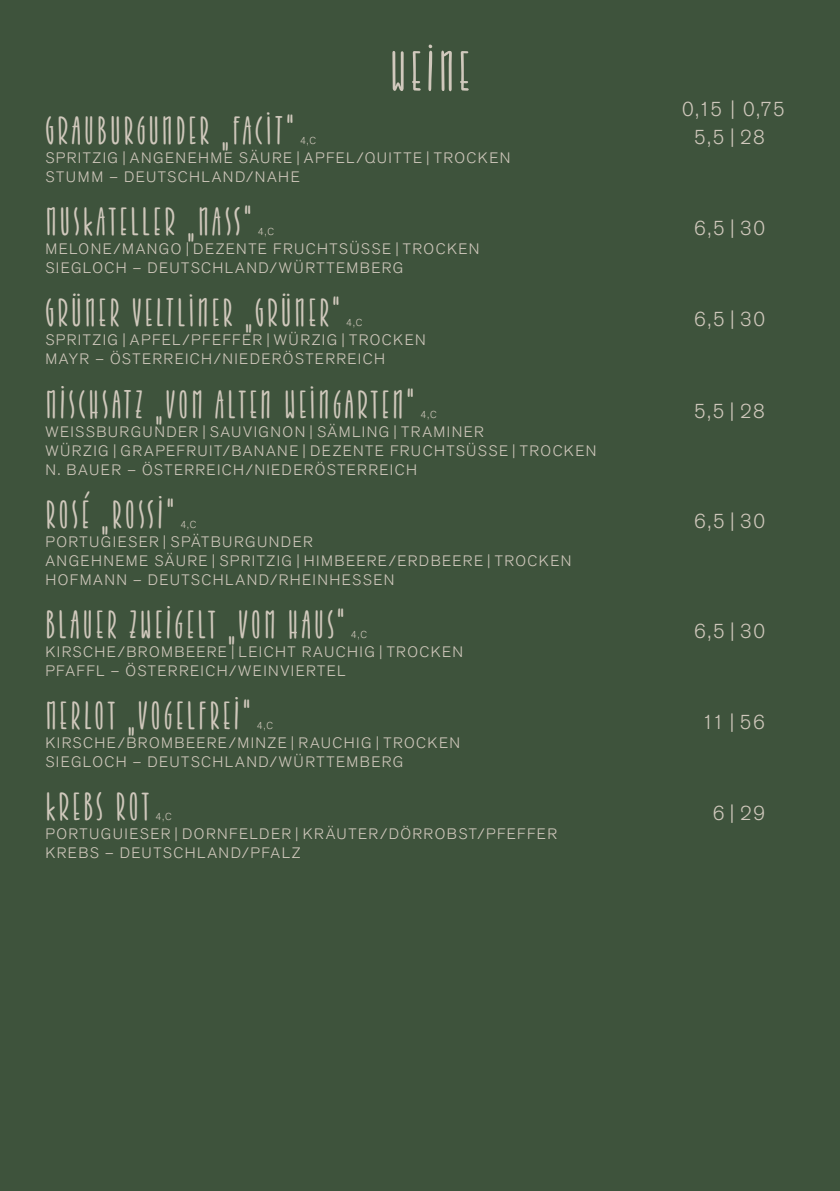
<style>
.page{position:relative;width:840px;height:1191px;background:#fff}
.page>*{position:absolute;margin:0;border:0;box-sizing:border-box;transform-origin:0 0}
.HL_30_31{font:60px "Jabana";letter-spacing:.07em;color:#d0c8bc}
.Getränke_22_26_5{font:42px "Jabana";letter-spacing:.085em;color:#d0c8bc}
.Getränke_22_26_5-2{font:300 20px "Akzidenz Grotesk BE";letter-spacing:.075em;color:#d0c8bc}
.Getränke_22_26_5-3{font:300 15px "Akzidenz Grotesk BE";letter-spacing:.095em;color:#d0c8bc}
.Getränke_22_26_5-4{font:300 10px "Akzidenz Grotesk BE";color:#d0c8bc}
</style>
<div class="page">
<div style="left:0;top:0;width:839px;height:1191px;background:#3e533c"></div>
<p class="HL_30_31" style="left:389px;top:35px;width:80px">WEINE</p>
<p class="Getränke_22_26_5-2" style="left:681px;top:98px;width:104px">0,15 | 0,75</p>
<p class="Getränke_22_26_5" style="left:45px;top:105px;width:249px">GRAUBURGUNDER „FACIT“</p>
<p class="Getränke_22_26_5-4" style="left:300px;top:135px;width:18px">4,C</p>
<p class="Getränke_22_26_5-2" style="left:693px;top:126px;width:72px">5,5 | 28</p>
<p class="Getränke_22_26_5-3" style="left:45px;top:150px;width:466px">SPRITZIG | ANGENEHME SÄURE | APFEL/QUITTE | TROCKEN</p>
<p class="Getränke_22_26_5-3" style="left:45px;top:169px;width:255px">STUMM – DEUTSCHLAND/NAHE</p>
<p class="Getränke_22_26_5" style="left:45px;top:196px;width:207px">MUSKATELLER „NASS“</p>
<p class="Getränke_22_26_5-4" style="left:258px;top:226px;width:18px">4,C</p>
<p class="Getränke_22_26_5-2" style="left:693px;top:217px;width:73px">6,5 | 30</p>
<p class="Getränke_22_26_5-3" style="left:45px;top:241px;width:435px">MELONE/MANGO | DEZENTE FRUCHTSÜSSE | TROCKEN</p>
<p class="Getränke_22_26_5-3" style="left:45px;top:260px;width:359px">SIEGLOCH – DEUTSCHLAND/WÜRTTEMBERG</p>
<p class="Getränke_22_26_5" style="left:45px;top:287px;width:295px">GRÜNER VELTLINER „GRÜNER“</p>
<p class="Getränke_22_26_5-4" style="left:346px;top:317px;width:18px">4,C</p>
<p class="Getränke_22_26_5-2" style="left:693px;top:308px;width:73px">6,5 | 30</p>
<p class="Getränke_22_26_5-3" style="left:45px;top:332px;width:381px">SPRITZIG | APFEL/PFEFFER | WÜRZIG | TROCKEN</p>
<p class="Getränke_22_26_5-3" style="left:45px;top:351px;width:341px">MAYR – ÖSTERREICH/NIEDERÖSTERREICH</p>
<p class="Getränke_22_26_5" style="left:45px;top:378px;width:370px">MISCHSATZ „VOM ALTEN WEINGARTEN“</p>
<p class="Getränke_22_26_5-4" style="left:420px;top:408px;width:18px">4,C</p>
<p class="Getränke_22_26_5-2" style="left:693px;top:399px;width:72px">5,5 | 28</p>
<p class="Getränke_22_26_5-3" style="left:45px;top:423px;width:440px">WEISSBURGUNDER | SAUVIGNON | SÄMLING | TRAMINER</p>
<p class="Getränke_22_26_5-3" style="left:45px;top:442px;width:552px">WÜRZIG | GRAPEFRUIT/BANANE | DEZENTE FRUCHTSÜSSE | TROCKEN</p>
<p class="Getränke_22_26_5-3" style="left:45px;top:461px;width:373px">N. BAUER – ÖSTERREICH/NIEDERÖSTERREICH</p>
<p class="Getränke_22_26_5" style="left:45px;top:488px;width:130px">ROSÉ „ROSSI“</p>
<p class="Getränke_22_26_5-4" style="left:180px;top:518px;width:18px">4,C</p>
<p class="Getränke_22_26_5-2" style="left:693px;top:509px;width:73px">6,5 | 30</p>
<p class="Getränke_22_26_5-3" style="left:45px;top:533px;width:269px">PORTUGIESER | SPÄTBURGUNDER</p>
<p class="Getränke_22_26_5-3" style="left:45px;top:552px;width:527px">ANGEHNEME SÄURE | SPRITZIG | HIMBEERE/ERDBEERE | TROCKEN</p>
<p class="Getränke_22_26_5-3" style="left:45px;top:571px;width:350px">HOFMANN – DEUTSCHLAND/RHEINHESSEN</p>
<p class="Getränke_22_26_5" style="left:45px;top:598px;width:300px">BLAUER ZWEIGELT „VOM HAUS“</p>
<p class="Getränke_22_26_5-4" style="left:350px;top:628px;width:18px">4,C</p>
<p class="Getränke_22_26_5-2" style="left:693px;top:619px;width:73px">6,5 | 30</p>
<p class="Getränke_22_26_5-3" style="left:45px;top:643px;width:419px">KIRSCHE/BROMBEERE | LEICHT RAUCHIG | TROCKEN</p>
<p class="Getränke_22_26_5-3" style="left:45px;top:662px;width:301px">PFAFFL – ÖSTERREICH/WEINVIERTEL</p>
<p class="Getränke_22_26_5" style="left:45px;top:689px;width:206px">MERLOT „VOGELFREI“</p>
<p class="Getränke_22_26_5-4" style="left:257px;top:719px;width:18px">4,C</p>
<p class="Getränke_22_26_5-2" style="left:701px;top:710px;width:64px">11|56</p>
<p class="Getränke_22_26_5-3" style="left:45px;top:734px;width:416px">KIRSCHE/BROMBEERE/MINZE | RAUCHIG | TROCKEN</p>
<p class="Getränke_22_26_5-3" style="left:45px;top:753px;width:359px">SIEGLOCH – DEUTSCHLAND/WÜRTTEMBERG</p>
<p class="Getränke_22_26_5" style="left:45px;top:780px;width:105px">KREBS ROT</p>
<p class="Getränke_22_26_5-4" style="left:155px;top:810px;width:18px">4,C</p>
<p class="Getränke_22_26_5-2" style="left:712px;top:801px;width:54px">6|29</p>
<p class="Getränke_22_26_5-3" style="left:45px;top:825px;width:513px">PORTUGUIESER | DORNFELDER | KRÄUTER/DÖRROBST/PFEFFER</p>
<p class="Getränke_22_26_5-3" style="left:45px;top:844px;width:257px">KREBS – DEUTSCHLAND/PFALZ</p>
</div>
